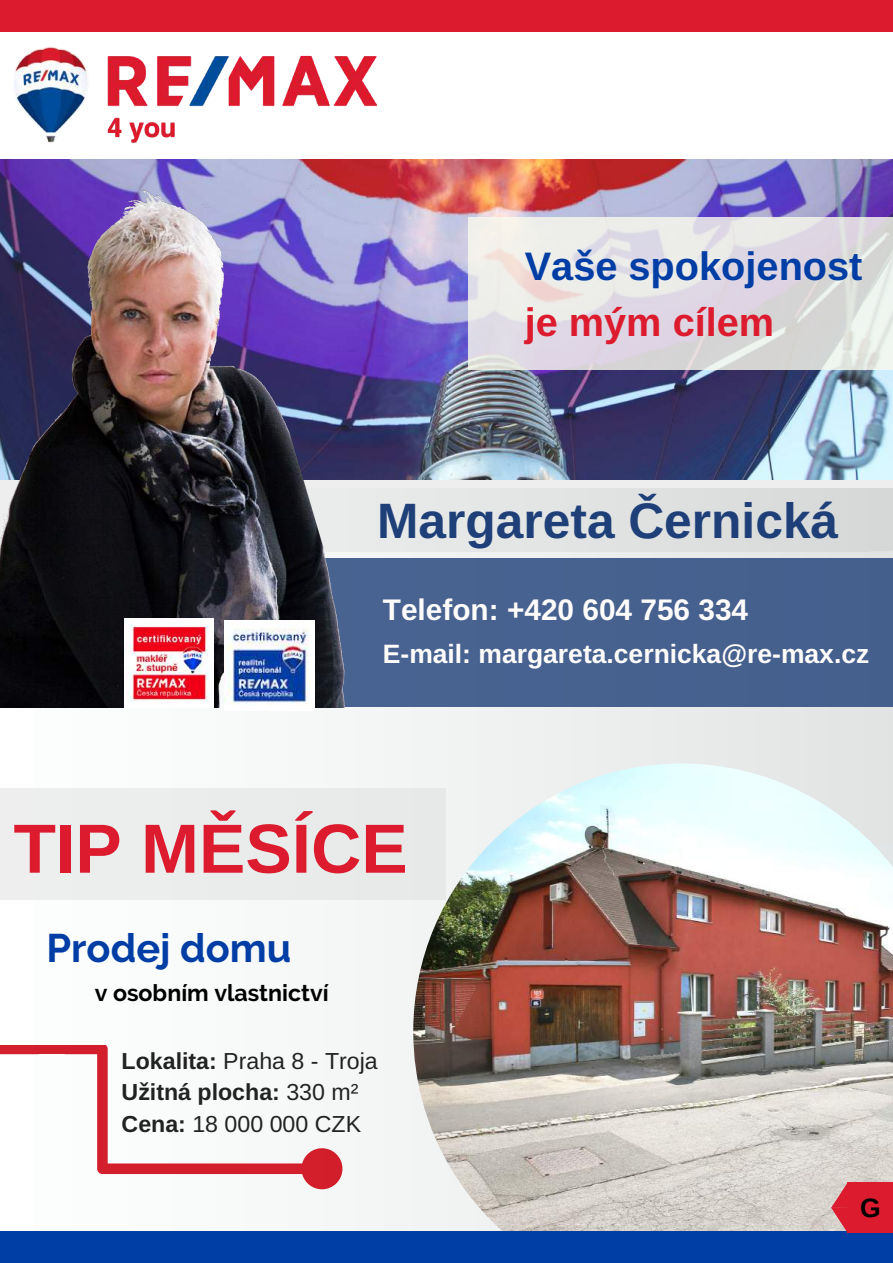
<style>
.page{position:relative;width:893px;height:1263px;background:#fff}
.page>*{position:absolute;margin:0;border:0;box-sizing:border-box;transform-origin:0 0}
.t1{font:700 69.6px "Arimo";color:#dc1c2e}
.t2{font:700 49.65px "Arimo";color:#1e3f78}
.t3{font:700 39.75px/55.2px "Arimo";color:#003da5}
.t4{font:700 39.75px "Raleway";color:#003da5}
.t5{font:700 29.85px "Arimo";color:#fffcfc}
.t6{font:700 26.55px "Arimo";color:#fffcfc}
.t7{font:700 26.55px "Arimo";color:#000}
.t8{font:23.25px/31.5px "Arimo";color:#222}
.t9{font:700 23.25px "Raleway";color:#000}
.s1{font-family:"Liberation Sans"}
.s2{color:#dc1c2e}
.s3{font-weight:700}
.s4{font-family:"Liberation Sans";font-weight:700}
</style>
<div class="page">
<div style="left:868px;top:464px;width:25px;height:44px;background:#eee"></div>
<div style="left:3px;top:464px;width:867px;height:44px;background:#eee"></div>
<img style="left:34px;top:488px;width:859px;height:743px">
<div style="left:0;top:788px;width:446px;height:112px;background:#ebecec"></div>
<img style="left:14px;top:47px;width:362px;height:96px">
<div style="left:0;top:0;width:893px;height:32px;background:#dc1c2e"></div>
<svg style="left:0;top:1045px;width:38px;height:9px"></svg>
<div style="left:38px;top:1045px;width:28px;height:9px;background:#d21f2c"></div>
<svg style="left:65px;top:1045px;width:277px;height:144px"></svg>
<img style="left:413px;top:763px;width:480px;height:468px">
<div style="left:0;top:1231px;width:893px;height:32px;background:#003da5"></div>
<img style="left:0;top:160px;width:893px;height:320px">
<div style="left:318px;top:558px;width:575px;height:149px;background:#47618f"></div>
<img style="left:0;top:184px;width:347px;height:523px">
<svg style="left:468px;top:217px;width:425px;height:152px;background:#e2dfe2"></svg>
<img style="left:125px;top:618px;width:89px;height:89px">
<img style="left:224px;top:620px;width:90px;height:90px">
<div style="left:847px;top:1182px;width:46px;height:51px;background:#dc1c2e"></div>
<svg style="left:831px;top:1182px;width:16px;height:50px"></svg>
<h3 class="t3" style="left:525px;top:239px;width:339px">Va<span class="s1">š</span>e spokojenost <span class="s2">je mým cílem</span></h3>
<h2 class="t2" style="left:377px;top:493px;width:462px">Margareta <span class="s1">Č</span>ernická</h2>
<p class="t5" style="left:383px;top:593px;width:367px">Telefon: +420 604 756 334</p>
<p class="t6" style="left:383px;top:639px;width:488px">E-mail: margareta.cernicka@re-max.cz</p>
<h1 class="t1" style="left:14px;top:810px;width:396px">TIP M<span class="s1">Ě</span>SÍCE</h1>
<h3 class="t4" style="left:47px;top:924px;width:246px">Prodej domu</h3>
<p class="t9" style="left:95px;top:979px;width:235px">v osobním vlastnictví</p>
<p class="t8" style="left:122px;top:1045px;width:258px"><span class="s3">Lokalita:</span> Praha 8 - Troja<br><span class="s3">U</span><span class="s4">ž</span><span class="s3">itná plocha:</span> 330 m²<br><span class="s3">Cena:</span> 18 000 000 CZK</p>
<p class="t7" style="left:860px;top:1193px;width:22px">G</p>
</div>
